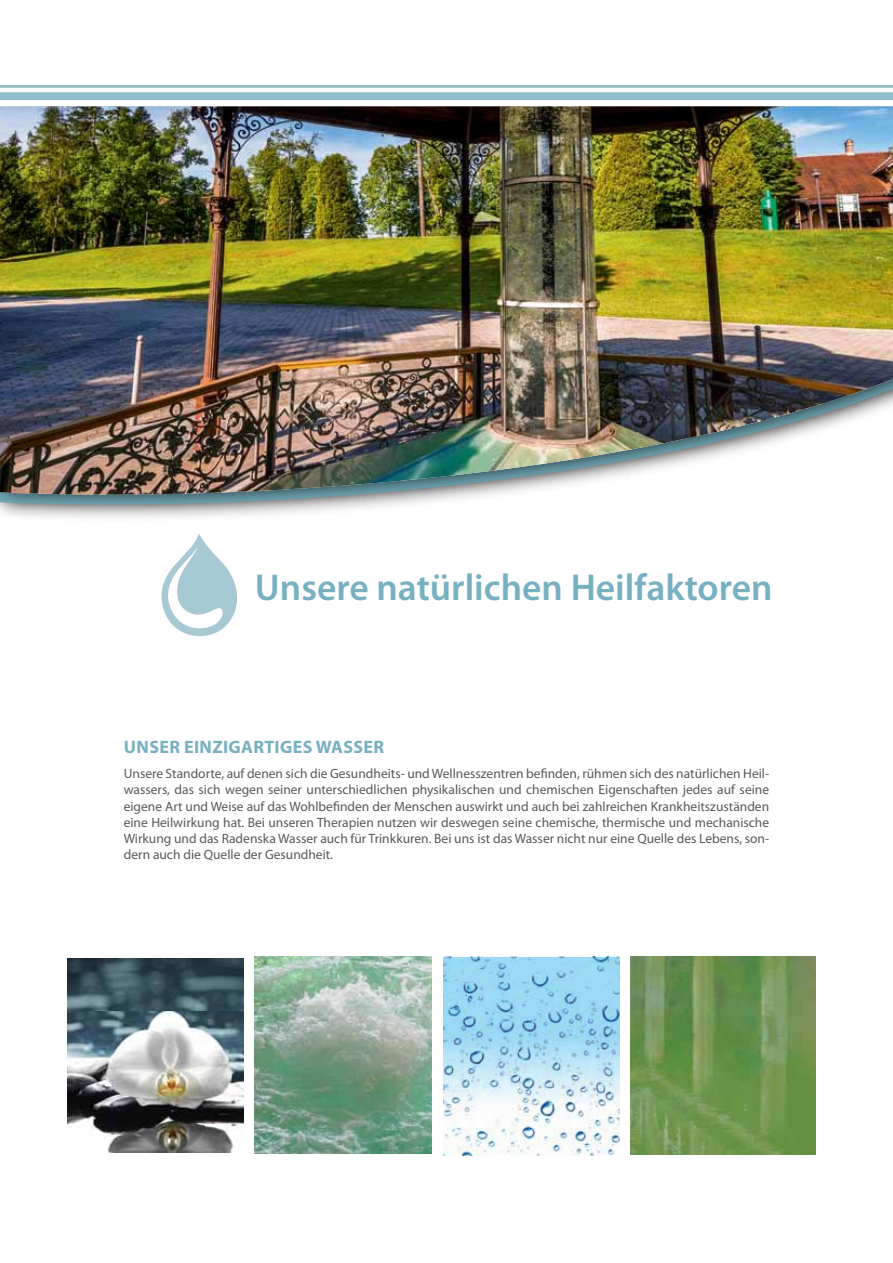
<style>
.page{position:relative;width:893px;height:1263px;background:#fff}
.page>*{position:absolute;margin:0;border:0;box-sizing:border-box;transform-origin:0 0}
.t1{font:600 37.5px "Myriad Pro";color:#77b0c0}
.t2{font:700 18px "Myriad Pro";color:#77b0c0}
.t3{font:13.5px/16.2px "Myriad Pro";color:#58595b;text-align:justify}
</style>
<div class="page">
<svg style="left:161px;top:534px;width:77px;height:102px"></svg>
<img style="left:67px;top:959px;width:177px;height:52px">
<img style="left:254px;top:957px;width:177px;height:197px">
<img style="left:67px;top:1011px;width:177px;height:142px">
<img style="left:630px;top:957px;width:186px;height:198px">
<svg style="left:443px;top:957px;width:177px;height:198px"></svg>
<div style="left:0;top:98px;width:893px;height:425px;background:#000;opacity:.75"></div>
<div style="left:0;top:88px;width:893px;height:425px;background:#000;opacity:.75"></div>
<img style="left:0;top:106px;width:893px;height:390px">
<div style="left:0;top:71px;width:893px;height:35px;background:#fff"></div>
<hr style="left:0;top:85px;width:893px;height:3px;background:#91bcca">
<div style="left:0;top:93px;width:893px;height:7px;background:#91bcca"></div>
<h1 class="t1" style="left:255px;top:563px;width:519px">Unsere natürlichen Heilfaktoren</h1>
<h2 class="t2" style="left:124px;top:736px;width:12px">UNSER</h2>
<h2 class="t2" style="left:184px;top:736px;width:10px">EINZI</h2>
<h2 class="t2" style="left:229px;top:736px;width:23px">GARTI</h2>
<h2 class="t2" style="left:280px;top:736px;width:63px">GES WASSER</h2>
<p class="t3" style="left:124px;top:765px;width:647px">Unsere Standorte, auf denen sich die Gesundheits- und Wellnesszentren befinden, rühmen sich des natürlichen Heil&shy;wassers, das sich wegen seiner unterschiedlichen physikalischen und chemischen Eigenschaften jedes auf seine eigene Art und Weise auf das Wohlbefinden der Menschen auswirkt und auch bei zahlreichen Krankheitszuständen eine Heilwirkung hat. Bei unseren Therapien nutzen wir deswegen seine chemische, thermische und mechanische Wirkung und das Radenska Wasser auch für Trinkkuren. Bei uns ist das Wasser nicht nur eine Quelle des Lebens, son&shy;dern auch die Quelle der Gesundheit.</p>
</div>
